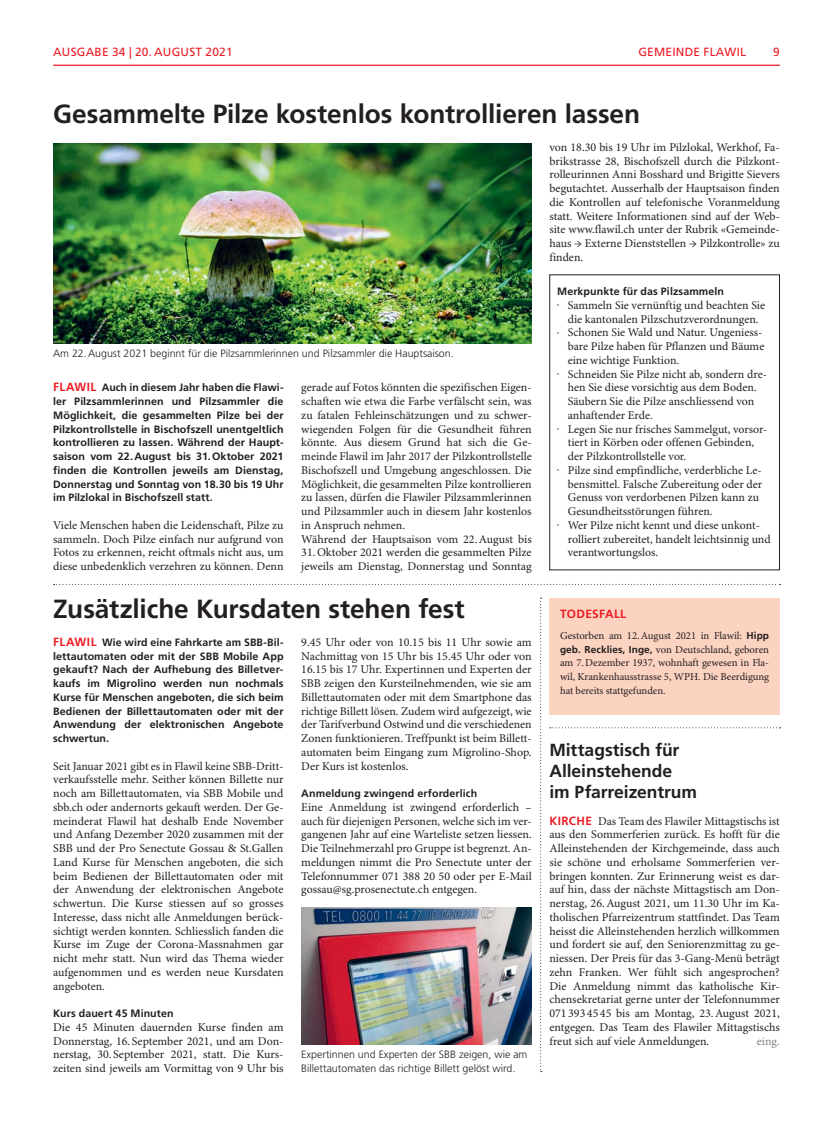
<style>
.page{position:relative;width:833px;height:1134px;background:#fff}
.page>*{position:absolute;margin:0;border:0;box-sizing:border-box;transform-origin:0 0}
.t1{font:700 26.25px "Frutiger LT Std";letter-spacing:-.005em;color:#231f20}
.t2{font:700 17.5px/21.2px "Frutiger LT Std";color:#231f20}
.t3{font:11.88px/13.8px "Minion Pro";color:#231f20;text-align:justify}
.t4{font:11.88px "Frutiger LT Std";letter-spacing:.02em;color:#ed1c24}
.t5{font:700 11.88px "Frutiger LT Std";letter-spacing:.025em;color:#ed1c24}
.t6{font:11.88px "Minion Pro";color:#808285}
.t7{font:700 10.62px/13.8px "Frutiger LT Std";letter-spacing:.005em;color:#231f20;text-align:justify}
.t8{font:10.62px/13.8px "Minion Pro";letter-spacing:-.005em;color:#231f20;text-align:justify}
.t9{font:300 10.62px/13.8px "Frutiger LT Std";color:#231f20}
.s1{font-size:11.88px;color:#ed1c24}
.s2{font-family:"Frutiger LT Std";font-weight:700;font-size:10px}
.s3{font-family:"Frutiger LT Std";font-weight:700;color:#ed1c24}
</style>
<div class="page">
<hr style="left:53px;top:65px;width:727px;height:1px;background:#ed1c24">
<svg style="left:540px;top:598px;width:1px;height:474px"></svg>
<svg style="left:54px;top:584px;width:726px;height:1px"></svg>
<svg style="left:550px;top:727px;width:230px;height:1px"></svg>
<div style="left:549px;top:274px;width:231px;height:296px;border:1px solid #231f20"></div>
<div style="left:549px;top:598px;width:231px;height:116px;background:#fcd2c1"></div>
<img style="left:53px;top:144px;width:478px;height:199px">
<img style="left:301px;top:907px;width:230px;height:137px">
<p class="t4" style="left:53px;top:46px;width:181px">AUSGABE 34 | 20. AUGUST 2021</p>
<p class="t4" style="left:638px;top:46px;width:109px">GEMEINDE FLAWIL</p>
<p class="t4" style="left:773px;top:46px;width:8px">9</p>
<h1 class="t1" style="left:53px;top:101px;width:588px">Gesammelte Pilze kostenlos kontrollieren lassen</h1>
<p class="t9" style="left:53px;top:347px;width:402px">Am 22. August 2021 beginnt für die Pilzsammlerinnen und Pilzsammler die Hauptsaison.</p>
<p class="t7" style="left:53px;top:381px;width:232px"><span class="s1">FLAWIL</span> Auch in diesem Jahr haben die Flawi&shy;ler Pilzsammlerinnen und Pilzsammler die Möglichkeit, die gesammelten Pilze bei der Pilzkontrollstelle in Bischofszell unentgeltlich kontrollieren zu lassen. Während der Haupt&shy;saison vom 22. August bis 31. Oktober 2021 finden die Kontrollen jeweils am Dienstag, Donnerstag und Sonntag von 18.30 bis 19 Uhr im Pilzlokal in Bischofszell statt.</p>
<p class="t3" style="left:53px;top:519px;width:232px">Viele Menschen haben die Leidenschaft, Pilze zu sammeln. Doch Pilze einfach nur aufgrund von Fotos zu erkennen, reicht oftmals nicht aus, um diese unbedenklich verzehren zu können. Denn</p>
<p class="t3" style="left:301px;top:382px;width:232px;text-align:left">gerade auf Fotos könnten die spezifischen Eigen&shy;schaften wie etwa die Farbe verfälscht sein, was zu fatalen Fehleinschätzungen und zu schwer&shy;wiegenden Folgen für die Gesundheit führen könnte. Aus diesem Grund hat sich die Ge&shy;meinde Flawil im Jahr 2017 der Pilzkontrollstelle Bischofszell und Umgebung angeschlossen. Die Möglichkeit, die gesammelten Pilze kontrollieren zu lassen, dürfen die Flawiler Pilzsammlerinnen und Pilzsammler auch in diesem Jahr kostenlos in Anspruch nehmen.<br>Während der Hauptsaison vom 22. August bis</p>
<p class="t3" style="left:301px;top:547px;width:232px">31. Oktober 2021 werden die gesammelten Pilze jeweils am Dienstag, Donnerstag und Sonntag</p>
<h1 class="t1" style="left:53px;top:596px;width:413px">Zusätzliche Kursdaten stehen fest</h1>
<p class="t7" style="left:53px;top:636px;width:232px"><span class="s1">FLAWIL</span> Wie wird eine Fahrkarte am SBB-Bil&shy;lettautomaten oder mit der SBB Mobile App gekauft? Nach der Aufhebung des Billetver&shy;kaufs im Migrolino werden nun nochmals Kurse für Menschen angeboten, die sich beim Bedienen der Billettautomaten oder mit der Anwendung der elektronischen Angebote schwertun.</p>
<p class="t3" style="left:53px;top:760px;width:232px">Seit Januar 2021 gibt es in Flawil keine SBB-Dritt&shy;verkaufsstelle mehr. Seither können Billette nur noch am Billettautomaten, via SBB Mobile und sbb.ch oder andernorts gekauft werden. Der Ge&shy;meinderat Flawil hat deshalb Ende November und Anfang Dezember 2020 zusammen mit der SBB und der Pro Senectute Gossau &amp; St.Gallen Land Kurse für Menschen angeboten, die sich beim Bedienen der Billettautomaten oder mit der Anwendung der elektronischen Angebote schwertun. Die Kurse stiessen auf so grosses Interesse, dass nicht alle Anmeldungen berück&shy;sichtigt werden konnten. Schliesslich fanden die Kurse im Zuge der Corona-Massnahmen gar nicht mehr statt. Nun wird das Thema wieder aufgenommen und es werden neue Kursdaten angeboten.</p>
<p class="t7" style="left:53px;top:1007px;width:122px">Kurs dauert 45 Minuten</p>
<p class="t3" style="left:53px;top:1021px;width:232px">Die 45 Minuten dauernden Kurse finden am Donnerstag, 16. September 2021, und am Don&shy;nerstag, 30. September 2021, statt. Die Kurs&shy;zeiten sind jeweils am Vormittag von 9 Uhr bis</p>
<p class="t3" style="left:301px;top:636px;width:232px">9.45 Uhr oder von 10.15 bis 11 Uhr sowie am Nachmittag von 15 Uhr bis 15.45 Uhr oder von 16.15 bis 17 Uhr. Expertinnen und Experten der SBB zeigen den Kursteilnehmenden, wie sie am Billettautomaten oder mit dem Smartphone das richtige Billett lösen. Zudem wird aufgezeigt, wie der Tarifverbund Ostwind und die verschiedenen Zonen funktionieren. Treffpunkt ist beim Billett&shy;automaten beim Eingang zum Migrolino-Shop.<br>Der Kurs ist kostenlos.</p>
<p class="t7" style="left:301px;top:787px;width:177px">Anmeldung zwingend erforderlich</p>
<p class="t3" style="left:301px;top:801px;width:232px">Eine Anmeldung ist zwingend erforderlich – auch für diejenigen Personen, welche sich im ver&shy;gangenen Jahr auf eine Warteliste setzen liessen.<br>Die Teilnehmerzahl pro Gruppe ist begrenzt. An&shy;meldungen nimmt die Pro Senectute unter der Telefonnummer 071 388 20 50 oder per E-Mail gossau@sg.prosenectute.ch entgegen.</p>
<p class="t9" style="left:301px;top:1048px;width:228px">Expertinnen und Experten der SBB zeigen, wie am<br>Billettautomaten das richtige Billett gelöst wird.</p>
<p class="t3" style="left:549px;top:141px;width:232px">von 18.30 bis 19 Uhr im Pilzlokal, Werkhof, Fa&shy;brikstrasse 28, Bischofszell durch die Pilzkont&shy;rolleurinnen Anni Bosshard und Brigitte Sievers begutachtet. Ausserhalb der Hauptsaison finden die Kontrollen auf telefonische Voranmeldung statt. Weitere Informationen sind auf der Web&shy;site www.flawil.ch unter der Rubrik «Gemeinde&shy;haus → Externe Dienststellen → Pilzkontrolle» zu finden.</p>
<p class="t7" style="left:557px;top:285px;width:168px">Merkpunkte für das Pilzsammeln</p>
<p class="t3" style="left:557px;top:299px;width:209px;text-align:center"><sup>•</sup> Sammeln Sie vernünftig und beachten Sie die kantonalen Pilzschutzverordnungen.</p>
<p class="t3" style="left:568px;top:327px;width:198px;text-align:left;text-indent:-11px"><sup>•</sup> Schonen Sie Wald und Natur. Ungeniess&shy;bare Pilze haben für Pflanzen und Bäume eine wichtige Funktion.</p>
<p class="t3" style="left:568px;top:368px;width:201px;text-align:left;text-indent:-11px"><sup>•</sup> Schneiden Sie Pilze nicht ab, sondern dre&shy;hen Sie diese vorsichtig aus dem Boden.<br>Säubern Sie die Pilze anschliessend von anhaftender Erde.</p>
<p class="t3" style="left:568px;top:423px;width:201px;text-align:left;text-indent:-11px"><sup>•</sup> Legen Sie nur frisches Sammelgut, vorsor&shy;tiert in Körben oder offenen Gebinden, der Pilzkontrollstelle vor.</p>
<p class="t3" style="left:568px;top:464px;width:196px;text-align:left;text-indent:-11px"><sup>•</sup> Pilze sind empfindliche, verderbliche Le&shy;bensmittel. Falsche Zubereitung oder der Genuss von verdorbenen Pilzen kann zu Gesundheitsstörungen führen.</p>
<p class="t3" style="left:568px;top:519px;width:204px;text-align:left;text-indent:-11px"><sup>•</sup> Wer Pilze nicht kennt und diese unkont&shy;rolliert zubereitet, handelt leichtsinnig und verantwortungslos.</p>
<p class="t5" style="left:560px;top:608px;width:68px">TODESFALL</p>
<p class="t8" style="left:560px;top:630px;width:211px">Gestorben am 12. August 2021 in Flawil: <span class="s2">Hipp geb. Recklies, Inge,</span> von Deutschland, geboren am 7. Dezember 1937, wohnhaft gewesen in Fla&shy;wil, Krankenhausstrasse 5, WPH. Die Beerdigung hat bereits stattgefunden.</p>
<h2 class="t2" style="left:549px;top:740px;width:149px">Mittagstisch für<br>Allein stehende<br>im Pfarreizentrum</h2>
<p class="t3" style="left:549px;top:815px;width:232px"><span class="s3">KIRCHE</span> Das Team des Flawiler Mittagstischs ist aus den Sommerferien zurück. Es hofft für die Alleinstehenden der Kirchgemeinde, dass auch sie schöne und erholsame Sommerferien ver&shy;bringen konnten. Zur Erinnerung weist es dar&shy;auf hin, dass der nächste Mittagstisch am Don&shy;nerstag, 26. August 2021, um 11.30 Uhr im Ka&shy;tholischen Pfarreizentrum stattfindet. Das Team heisst die Alleinstehenden herzlich willkommen und fordert sie auf, den Seniorenzmittag zu ge&shy;niessen. Der Preis für das 3-Gang-Menü beträgt zehn Franken. Wer fühlt sich angesprochen?<br>Die Anmeldung nimmt das katholische Kir&shy;chensekretariat gerne unter der Telefonnummer 071 393 45 45 bis am Montag, 23. August 2021, entgegen. Das Team des Flawiler Mittagstischs freut sich auf viele Anmeldungen.</p>
<p class="t6" style="left:757px;top:1036px;width:24px">eing.</p>
</div>
